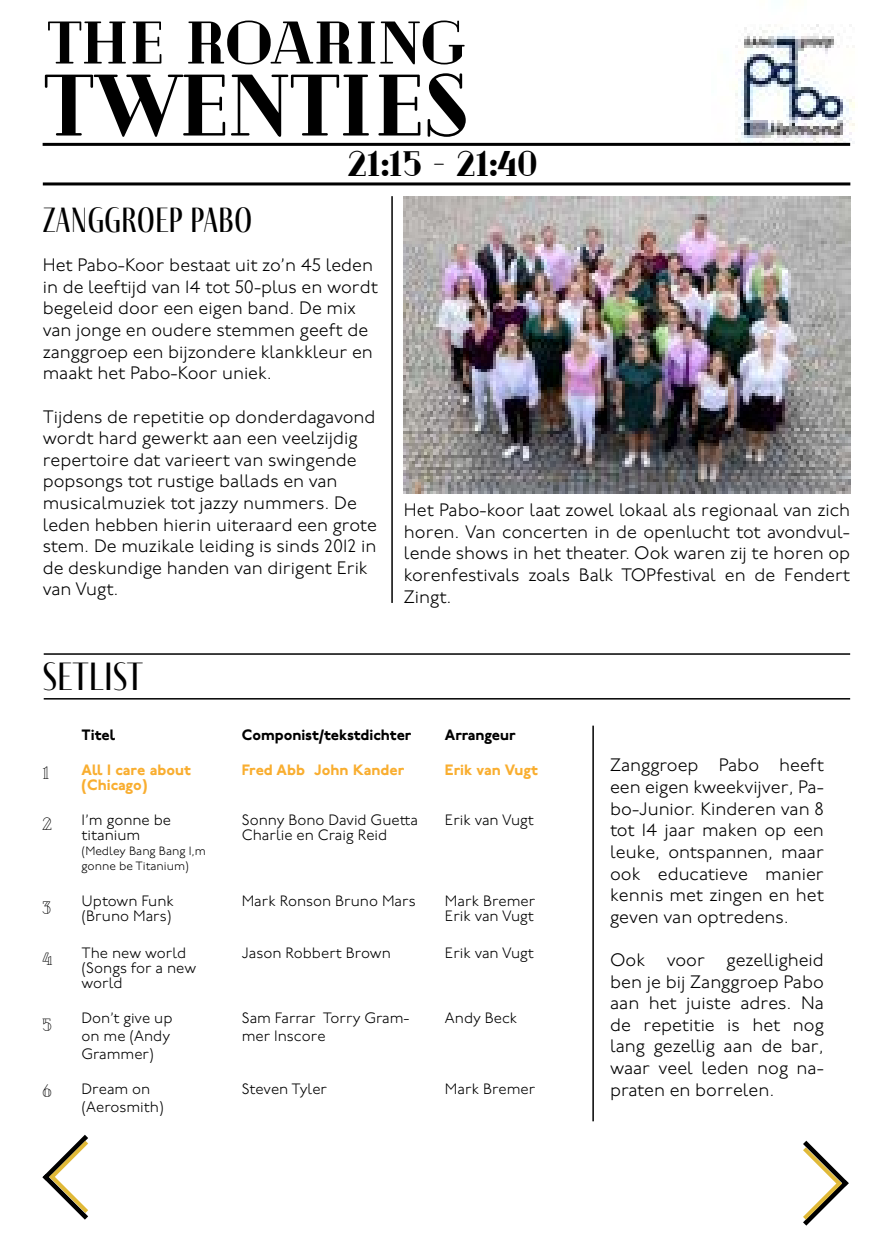
<style>
.page{position:relative;width:893px;height:1259px;background:#fff}
.page>*{position:absolute;margin:0;border:0;box-sizing:border-box;transform-origin:0 0}
.t1{font:900 87px "Cheque";color:#000}
.t2{font:900 60px "Cheque";letter-spacing:-.01em;color:#000}
.t3{font:40.5px "Fino Sans";color:#000}
.t4{font:36px "Fino Sans";color:#000}
.t5{font:900 36px "Cheque";color:#000}
.t6{font:300 18px/21.6px "P22 Underground";color:#000;text-align:justify}
.t7{font:18px "Cheque";color:#000}
.t8{font:300 15px/15px "P22 Underground";color:#000}
.t9{font:800 15px/15px "P22 Underground";color:#f9ae30}
.t10{font:800 15px "P22 Underground";color:#000}
.t11{font:300 12px/15px "P22 Underground";color:#000}
</style>
<div class="page">
<img style="left:712px;top:24px;width:143px;height:122px">
<svg style="left:43px;top:1134px;width:45px;height:85px"></svg>
<hr style="left:43px;top:182px;width:807px;height:3px;background:#000">
<hr style="left:43px;top:143px;width:807px;height:3px;background:#000">
<hr style="left:44px;top:698px;width:806px;height:1px;background:#000">
<hr style="left:44px;top:653px;width:806px;height:2px;background:#000">
<img style="left:404px;top:196px;width:446px;height:297px">
<hr style="left:391px;top:196px;width:2px;height:407px;background:#000">
<hr style="left:592px;top:725px;width:2px;height:396px;background:#000">
<svg style="left:803px;top:1140px;width:46px;height:85px"></svg>
<h2 class="t2" style="left:48px;top:9px;width:419px">THE ROARING</h2>
<h1 class="t1" style="left:45px;top:57px;width:425px">TWENTIES</h1>
<h3 class="t5" style="left:348px;top:143px;width:191px">21:15 - 21:40</h3>
<h3 class="t4" style="left:43px;top:199px;width:211px">ZANGGROEP PABO</h3>
<p class="t6" style="left:43px;top:255px;width:337px;text-align:left">Het Pabo-Koor bestaat uit zo’n 45 leden in de leeftijd van 14 tot 50-plus en wordt begeleid door een eigen band. De mix van jonge en oudere stemmen geeft de zanggroep een bijzondere klankkleur en maakt het Pabo-Koor uniek.</p>
<p class="t6" style="left:43px;top:406px;width:336px;text-align:left">Tijdens de repetitie op donderdagavond wordt hard gewerkt aan een veelzijdig repertoire dat varieert van swingende popsongs tot rustige ballads en van musicalmuziek tot jazzy nummers. De leden hebben hierin uiteraard een grote stem. De muzikale leiding is sinds 2012 in de deskundige handen van dirigent Erik van Vugt.</p>
<h3 class="t3" style="left:43px;top:654px;width:102px">SETLIST</h3>
<p class="t6" style="left:404px;top:500px;width:448px">Het Pabo-koor laat zowel lokaal als regionaal van zich horen. Van concerten in de openlucht tot avondvul&shy;lende shows in het theater. Ook waren zij te horen op korenfestivals zoals Balk TOPfestival en de Fendert Zingt.</p>
<p class="t7" style="left:43px;top:763px;width:9px">1</p>
<p class="t7" style="left:43px;top:814px;width:11px">2</p>
<p class="t7" style="left:43px;top:898px;width:10px">3</p>
<p class="t7" style="left:43px;top:949px;width:12px">4</p>
<p class="t7" style="left:43px;top:1015px;width:11px">5</p>
<p class="t7" style="left:43px;top:1081px;width:11px">6</p>
<p class="t10" style="left:81px;top:726px;width:35px">Titel</p>
<p class="t10" style="left:242px;top:726px;width:171px">Componist/tekstdichter</p>
<p class="t10" style="left:445px;top:726px;width:72px">Arrangeur</p>
<p class="t9" style="left:81px;top:762px;width:111px">All I care about (Chicago)</p>
<p class="t9" style="left:242px;top:762px;width:164px">Fred Abb John Kander</p>
<p class="t9" style="left:445px;top:762px;width:94px">Erik van Vugt</p>
<p class="t8" style="left:81px;top:813px;width:91px">I’m gonne be titanium</p>
<p class="t11" style="left:81px;top:844px;width:126px">(Medley Bang Bang I,m gonne be Titanium)</p>
<p class="t8" style="left:242px;top:813px;width:178px">Sonny Bono David Guetta<br>Charlie en Craig Reid</p>
<p class="t8" style="left:445px;top:813px;width:90px">Erik van Vugt</p>
<p class="t8" style="left:81px;top:893px;width:94px">Uptown Funk (Bruno Mars)</p>
<p class="t8" style="left:242px;top:893px;width:176px">Mark Ronson Bruno Mars</p>
<p class="t8" style="left:445px;top:893px;width:92px">Mark Bremer<br>Erik van Vugt</p>
<p class="t8" style="left:81px;top:945px;width:116px">The new world (Songs for a new world</p>
<p class="t8" style="left:242px;top:945px;width:151px">Jason Robbert Brown</p>
<p class="t8" style="left:445px;top:945px;width:90px">Erik van Vugt</p>
<p class="t8" style="left:81px;top:1009px;width:93px;line-height:18px">Don’t give up on me (Andy<br>Grammer)</p>
<p class="t8" style="left:242px;top:1009px;width:169px;line-height:18px">Sam Farrar Torry Gram&shy;mer Inscore</p>
<p class="t8" style="left:445px;top:1011px;width:74px">Andy Beck</p>
<p class="t8" style="left:81px;top:1080px;width:84px;line-height:18px">Dream on (Aerosmith)</p>
<p class="t8" style="left:242px;top:1082px;width:87px">Steven Tyler</p>
<p class="t8" style="left:445px;top:1082px;width:92px">Mark Bremer</p>
<p class="t6" style="left:610px;top:755px;width:215px">Zanggroep Pabo heeft een eigen kweekvijver, Pa&shy;bo-Junior. Kinderen van 8 tot 14 jaar maken op een leuke, ontspannen, maar ook educatieve manier kennis met zingen en het geven van optredens.</p>
<p class="t6" style="left:610px;top:949px;width:215px">Ook voor gezelligheid ben je bij Zanggroep Pabo aan het juiste adres. Na de repetitie is het nog lang gezellig aan de bar, waar veel leden nog na&shy;praten en borrelen.</p>
</div>
